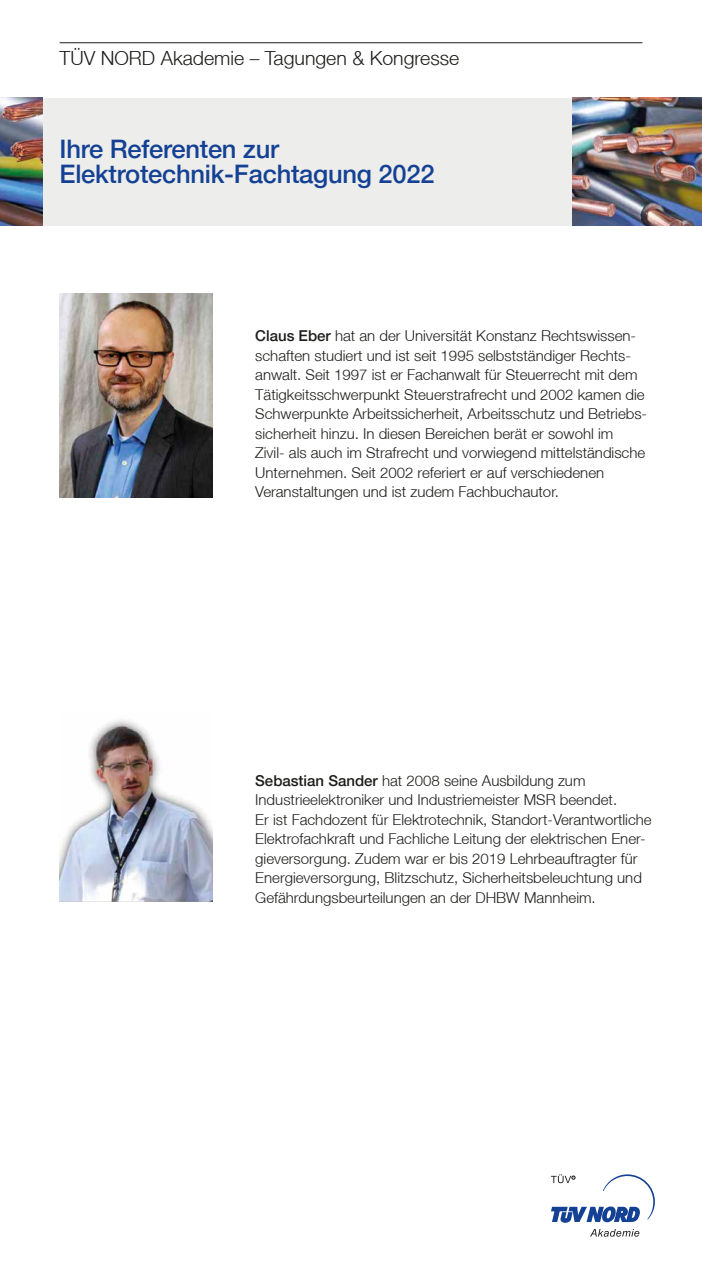
<style>
.page{position:relative;width:702px;height:1263px;background:#fff}
.page>*{position:absolute;margin:0;border:0;box-sizing:border-box;transform-origin:0 0}
.t1{font:500 25.5px/25.5px "Helvetica Neue LT";letter-spacing:-.01em;color:#144194}
.t2{font:300 19.5px "Helvetica Neue LT";color:#1c1c1a}
.t3{font:300 15px/19.5px "Helvetica Neue LT";color:#1c1c1a}
.s1{font-weight:500}
</style>
<div class="page">
<hr style="left:60px;top:42px;width:582px;height:1px;background:#1c1c1a">
<img style="left:60px;top:293px;width:153px;height:204px">
<img style="left:60px;top:719px;width:153px;height:182px">
<div style="left:43px;top:98px;width:529px;height:127px;background:#ededec"></div>
<svg style="left:590px;top:1229px;width:49px;height:8px"></svg>
<svg style="left:551px;top:1174px;width:104px;height:49px"></svg>
<img style="left:572px;top:98px;width:130px;height:127px">
<img style="left:0;top:98px;width:43px;height:127px">
<h2 class="t2" style="left:60px;top:46px;width:401px">TÜV NORD Akademie – Tagungen &amp; Kongresse</h2>
<h1 class="t1" style="left:60px;top:136px;width:376px">Ihre Referenten zur<br>Elektrotechnik-Fachtagung 2022</h1>
<p class="t3" style="left:255px;top:326px;width:393px"><span class="s1">Claus Eber</span> hat an der Universität Konstanz Rechtswissen&shy;schaften studiert und ist seit 1995 selbstständiger Rechts&shy;anwalt. Seit 1997 ist er Fachanwalt für Steuerrecht mit dem Tätigkeitsschwerpunkt Steuerstrafrecht und 2002 kamen die Schwerpunkte Arbeitssicherheit, Arbeitsschutz und Betriebs&shy;sicherheit hinzu. In diesen Bereichen berät er sowohl im<br>Zivil- als auch im Strafrecht und vorwiegend mittelständische Unternehmen. Seit 2002 referiert er auf verschiedenen Veranstaltungen und ist zudem Fachbuchautor.</p>
<p class="t3" style="left:255px;top:770px;width:398px"><span class="s1">Sebastian Sander</span> hat 2008 seine Ausbildung zum Industrieelektroniker und Industriemeister MSR beendet.<br>Er ist Fachdozent für Elektrotechnik, Standort-Verantwortliche Elektrofachkraft und Fachliche Leitung der elektrischen Ener&shy;gieversorgung. Zudem war er bis 2019 Lehrbeauftragter für Energieversorgung, Blitzschutz, Sicherheitsbeleuchtung und Gefährdungsbeurteilungen an der DHBW Mannheim.</p>
</div>
